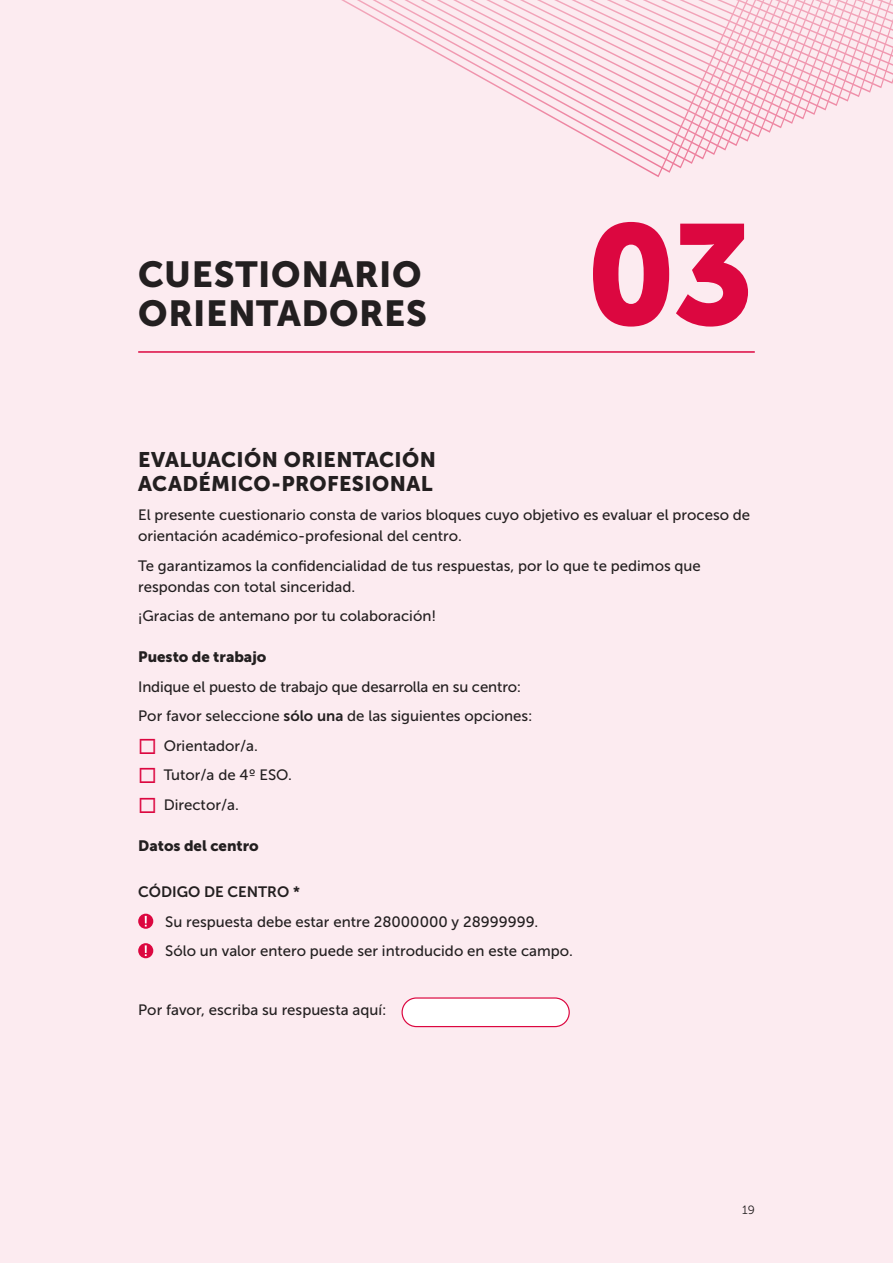
<style>
.page{position:relative;width:893px;height:1263px;background:#fcebf0}
.page>*{position:absolute;margin:0;border:0;box-sizing:border-box;transform-origin:0 0}
.Números{font:141.6px "Museo Sans 900";color:#dc0740}
.NO{font:36px/39px "Museo Sans 900";letter-spacing:.015em;color:#231f20}
.N0_1{font:21px/24px "Museo Sans 900";letter-spacing:.02em;color:#231f20}
.Li_cuadro{font:15px/21px "Museo Sans 500";color:#231f20}
.N2{font:15px "Museo Sans 900";color:#231f20}
.t1{font:15px "Museo Sans 700";color:#231f20}
.t2{font:12px "Museo Sans 300";color:#231f20}
.s1{font-family:"Museo Sans 700"}
</style>
<div class="page">
<svg style="left:341px;top:0;width:552px;height:177px"></svg>
<svg style="left:138px;top:914px;width:15px;height:15px"></svg>
<svg style="left:145px;top:916px;width:2px;height:10px"></svg>
<div style="left:138px;top:943px;width:15px;height:15px;background:#dc0740;border-radius:50%"></div>
<svg style="left:145px;top:945px;width:2px;height:11px"></svg>
<div style="left:402px;top:998px;width:167px;height:28px;background:#fff;border-radius:14px"></div>
<div style="left:401px;top:997px;width:169px;height:30px;border:1px solid #dc0740;border-radius:14px"></div>
<hr style="left:138px;top:351px;width:617px;height:2px;background:#dc0740">
<p class="NO" style="left:138px;top:254px;width:290px">CUESTIONARIO<br>ORIENTADORES</p>
<p class="Números" style="left:586px;top:195px;width:171px">03</p>
<p class="N0_1" style="left:138px;top:447px;width:299px">EVALUACIÓN ORIENTACIÓN<br>ACADÉMICO-PROFESIONAL</p>
<p class="Li_cuadro" style="left:138px;top:504px;width:614px">El presente cuestionario consta de varios bloques cuyo objetivo es evaluar el proceso de orientación académico-profesional del centro.</p>
<p class="Li_cuadro" style="left:138px;top:555px;width:564px">Te garantizamos la confidencialidad de tus respuestas, por lo que te pedimos que respondas con total sinceridad.</p>
<p class="Li_cuadro" style="left:138px;top:605px;width:299px">¡Gracias de antemano por tu colaboración!</p>
<p class="N2" style="left:138px;top:648px;width:130px">Puesto de trabajo</p>
<p class="Li_cuadro" style="left:138px;top:676px;width:385px">Indique el puesto de trabajo que desarrolla en su centro:</p>
<p class="Li_cuadro" style="left:138px;top:705px;width:396px">Por favor seleccione <span class="s1">sólo una</span> de las siguientes opciones:</p>
<p class="Li_cuadro" style="left:164px;top:735px;width:96px">Orientador/a.</p>
<p class="Li_cuadro" style="left:164px;top:764px;width:130px">Tutor/a de 4º ESO.</p>
<p class="Li_cuadro" style="left:164px;top:794px;width:77px">Director/a.</p>
<p class="N2" style="left:138px;top:837px;width:122px">Datos del centro</p>
<p class="t1" style="left:138px;top:883px;width:163px">CÓDIGO DE CENTRO *</p>
<p class="Li_cuadro" style="left:165px;top:911px;width:374px">Su respuesta debe estar entre 28000000 y 28999999.</p>
<p class="Li_cuadro" style="left:165px;top:940px;width:409px">Sólo un valor entero puede ser introducido en este campo.</p>
<p class="Li_cuadro" style="left:138px;top:999px;width:250px">Por favor, escriba su respuesta aquí:</p>
<p class="t2" style="left:742px;top:1204px;width:14px">19</p>
</div>
